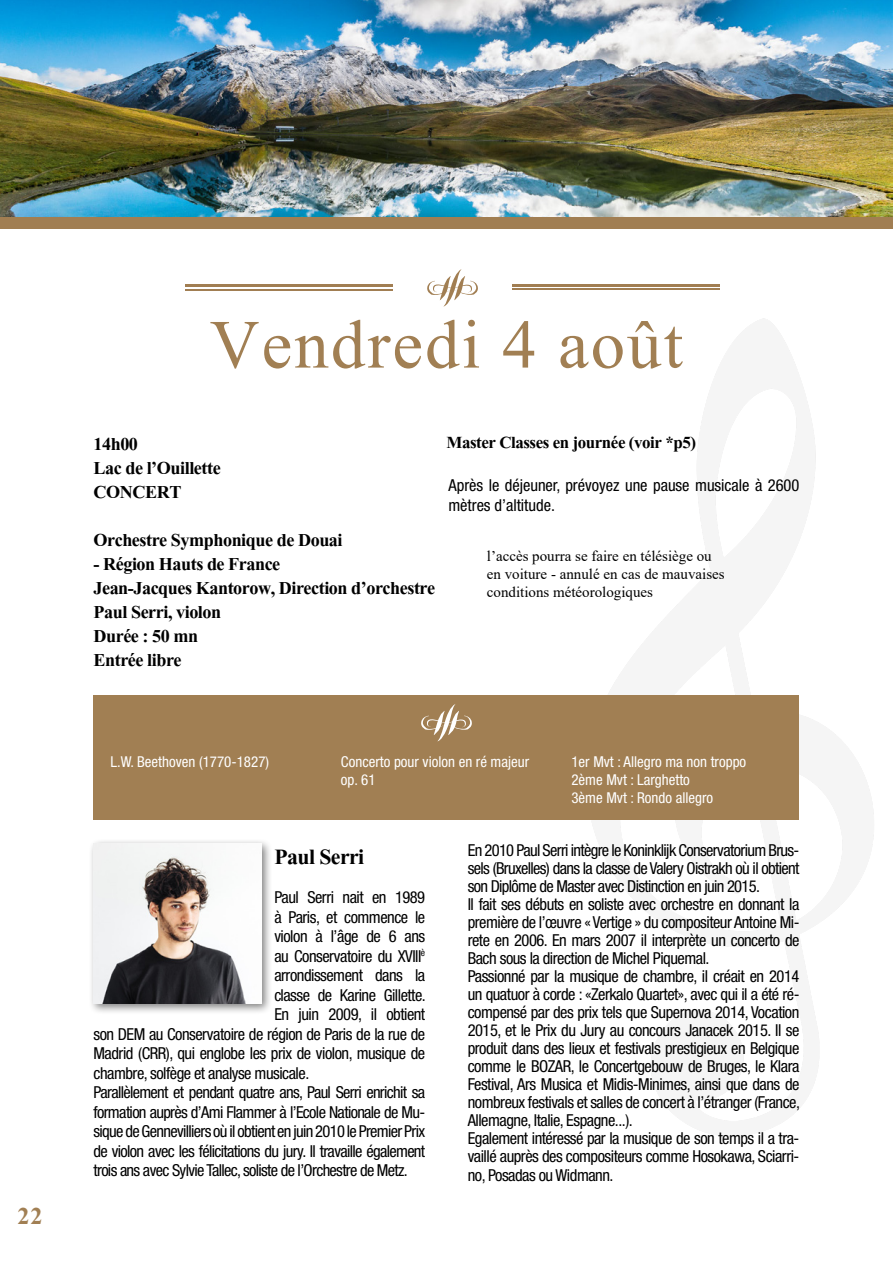
<style>
.page{position:relative;width:893px;height:1263px;background:#fff}
.page>*{position:absolute;margin:0;border:0;box-sizing:border-box;transform-origin:0 0}
.t1{font:85.5px "Aparajita";letter-spacing:.025em;color:#a17f53}
.t2{font:700 30px "Aparajita";color:#a17f53}
.t3{font:700 27px "Aparajita";letter-spacing:-.02em;color:#000}
.t4{font:700 22.5px/24px "Aparajita";letter-spacing:-.02em;color:#000}
.t5{font:700 21px "Aparajita";letter-spacing:-.02em;color:#000}
.t6{font:condensed 16.5px/18px "Helvetica Neue LT Pro";letter-spacing:-.03em;color:#000}
.t7{font:condensed 16.5px/19.5px "Helvetica Neue LT Pro";color:#000}
.t8{font:condensed 15px/18px "Helvetica Neue LT Pro";color:#fff}
.t9{font:15px/18px "Times New Roman";color:#000}
</style>
<div class="page">
<svg style="left:427px;top:269px;width:51px;height:38px"></svg>
<hr style="left:185px;top:284px;width:208px;height:2px;background:#a17e52">
<hr style="left:512px;top:284px;width:207px;height:2px;background:#a17e52">
<hr style="left:185px;top:289px;width:208px;height:2px;background:#a17e52">
<hr style="left:512px;top:289px;width:207px;height:1px;background:#a17e52">
<img style="left:0;top:0;width:893px;height:217px">
<div style="left:0;top:217px;width:893px;height:11px;background:#a17e52"></div>
<div style="left:94px;top:694px;width:705px;height:125px;background:#a17f53"></div>
<svg style="left:421px;top:704px;width:51px;height:37px"></svg>
<div style="left:89px;top:839px;width:184px;height:175px;background:#000;opacity:.5"></div>
<img style="left:94px;top:844px;width:167px;height:159px">
<p class="t2" style="left:17px;top:1202px;width:27px">22</p>
<p class="t1" style="left:210px;top:303px;width:474px">Vendredi 4 août</p>
<p class="t4" style="left:94px;top:434px;width:46px">14h00</p>
<p class="t5" style="left:446px;top:433px;width:251px">Master Classes en journée (voir *p5)</p>
<p class="t4" style="left:94px;top:458px;width:129px">Lac de l’Ouillette<br>CONCERT</p>
<p class="t4" style="left:94px;top:530px;width:251px">Orchestre Symphonique de Douai</p>
<p class="t4" style="left:94px;top:554px;width:343px">- Région Hauts de France<br>Jean-Jacques Kantorow, Direction d’orchestre<br>Paul Serri, violon<br>Durée : 50 mn<br>Entrée libre</p>
<p class="t7" style="left:448px;top:476px;width:353px">Après le déjeuner, prévoyez une pause musicale à 2600 mètres d’altitude.</p>
<p class="t9" style="left:487px;top:547px;width:239px">l’accès pourra se faire en télésiège ou en voiture - annulé en cas de mauvaises conditions météorologiques</p>
<p class="t8" style="left:111px;top:753px;width:160px">L.W. Beethoven (1770-1827)</p>
<p class="t8" style="left:341px;top:753px;width:190px">Concerto pour violon en ré majeur op. 61</p>
<p class="t8" style="left:571px;top:753px;width:176px">1er Mvt : Allegro ma non troppo<br>2ème Mvt : Larghetto<br>3ème Mvt : Rondo allegro</p>
<p class="t3" style="left:274px;top:844px;width:91px">Paul Serri</p>
<p class="t6" style="left:274px;top:888px;width:152px">Paul Serri nait en 1989</p>
<p class="t6" style="left:274px;top:908px;width:152px">à Paris, et commence le</p>
<p class="t6" style="left:274px;top:927px;width:152px">violon à l’âge de 6 ans</p>
<p class="t6" style="left:274px;top:947px;width:152px">au Conservatoire du XVIII<sup>è</sup></p>
<p class="t6" style="left:274px;top:966px;width:152px">arrondissement dans la</p>
<p class="t6" style="left:274px;top:986px;width:153px">classe de Karine Gillette.</p>
<p class="t6" style="left:274px;top:1005px;width:152px">En juin 2009, il obtient</p>
<p class="t6" style="left:94px;top:1025px;width:333px">son DEM au Conservatoire de région de Paris de la rue de</p>
<p class="t6" style="left:94px;top:1044px;width:333px">Madrid (CRR), qui englobe les prix de violon, musique de</p>
<p class="t6" style="left:94px;top:1064px;width:217px">chambre, solfège et analyse musicale.</p>
<p class="t6" style="left:94px;top:1083px;width:333px">Parallèlement et pendant quatre ans, Paul Serri enrichit sa</p>
<p class="t6" style="left:94px;top:1103px;width:333px">formation auprès d’Ami Flammer à l’Ecole Nationale de Mu-</p>
<p class="t6" style="left:94px;top:1122px;width:333px">sique de Gennevilliers où il obtient en juin 2010 le Premier Prix</p>
<p class="t6" style="left:94px;top:1142px;width:333px">de violon avec les félicitations du jury. Il travaille également</p>
<p class="t6" style="left:94px;top:1161px;width:316px">trois ans avec Sylvie Tallec, soliste de l’Orchestre de Metz.</p>
<p class="t6" style="left:468px;top:841px;width:334px">En 2010 Paul Serri intègre le Koninklijk Conservatorium Brus&shy;sels (Bruxelles) dans la classe de Valery Oistrakh où il obtient son Diplôme de Master avec Distinction en juin 2015.<br>Il fait ses débuts en soliste avec orchestre en donnant la première de l’œuvre « Vertige » du compositeur Antoine Mi&shy;rete en 2006. En mars 2007 il interprète un concerto de Bach sous la direction de Michel Piquemal.<br>Passionné par la musique de chambre, il créait en 2014 un quatuor à corde : «Zerkalo Quartet», avec qui il a été ré&shy;compensé par des prix tels que Supernova 2014, Vocation 2015, et le Prix du Jury au concours Janacek 2015. Il se produit dans des lieux et festivals prestigieux en Belgique comme le BOZAR, le Concertgebouw de Bruges, le Klara Festival, Ars Musica et Midis-Minimes, ainsi que dans de nombreux festivals et salles de concert à l’étranger (France, Allemagne, Italie, Espagne...).<br>Egalement intéressé par la musique de son temps il a tra&shy;vaillé auprès des compositeurs comme Hosokawa, Sciarri&shy;no, Posadas ou Widmann.</p>
</div>
